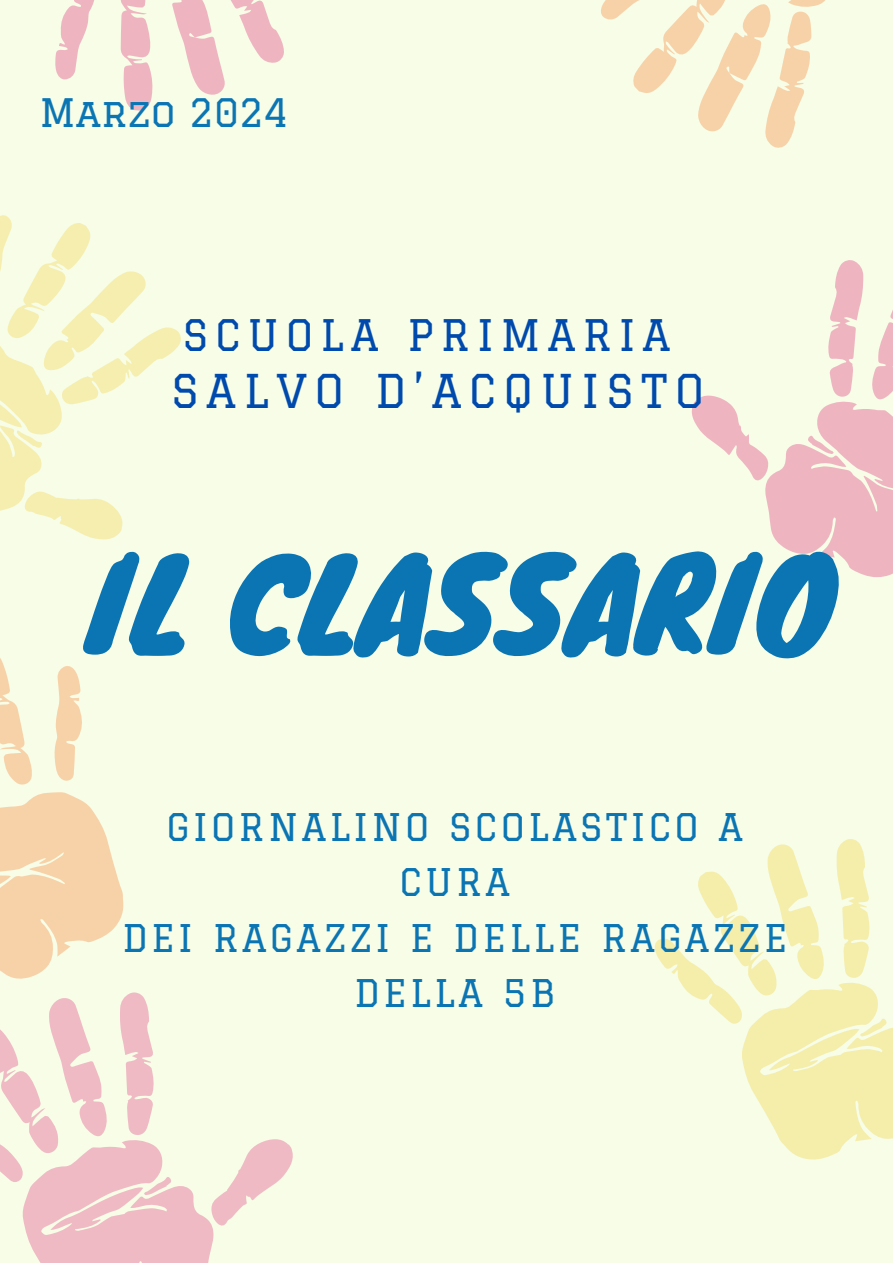
<style>
.page{position:relative;width:893px;height:1263px;background:#f7fde6}
.page>*{position:absolute;margin:0;border:0;box-sizing:border-box;transform-origin:0 0}
.t1{font:124.65px "Knewave";color:#0b75b4}
.t2{font:45.53px "Graduate";letter-spacing:.16em;color:#004aad}
.t3{font:42.53px "Graduate";letter-spacing:.16em;color:#004aad}
.t4{font:38.4px "Graduate";color:#0b75b4}
.t5{font:37.28px/55.1px "Graduate";letter-spacing:.09em;color:#0b75b4;text-align:center}
</style>
<div class="page">
<svg style="left:0;top:215px;width:181px;height:325px"></svg>
<svg style="left:654px;top:839px;width:239px;height:321px"></svg>
<svg style="left:691px;top:260px;width:202px;height:317px"></svg>
<svg style="left:55px;top:0;width:229px;height:111px"></svg>
<svg style="left:601px;top:0;width:224px;height:148px"></svg>
<svg style="left:0;top:658px;width:293px;height:605px"></svg>
<p class="t4" style="left:39px;top:90px;width:251px">Marzo 2024</p>
<p class="t3" style="left:183px;top:310px;width:489px">SCUOLA PRIMARIA</p>
<p class="t2" style="left:172px;top:364px;width:534px">SALVO D’ACQUISTO</p>
<p class="t1" style="left:85px;top:503px;width:750px">IL CLASSARIO</p>
<p class="t5" style="left:122px;top:799px;width:667px">GIORNALINO SCOLASTICO A<br>CURA<br>DEI RAGAZZI E DELLE RAGAZZE<br>DELLA 5B</p>
</div>
